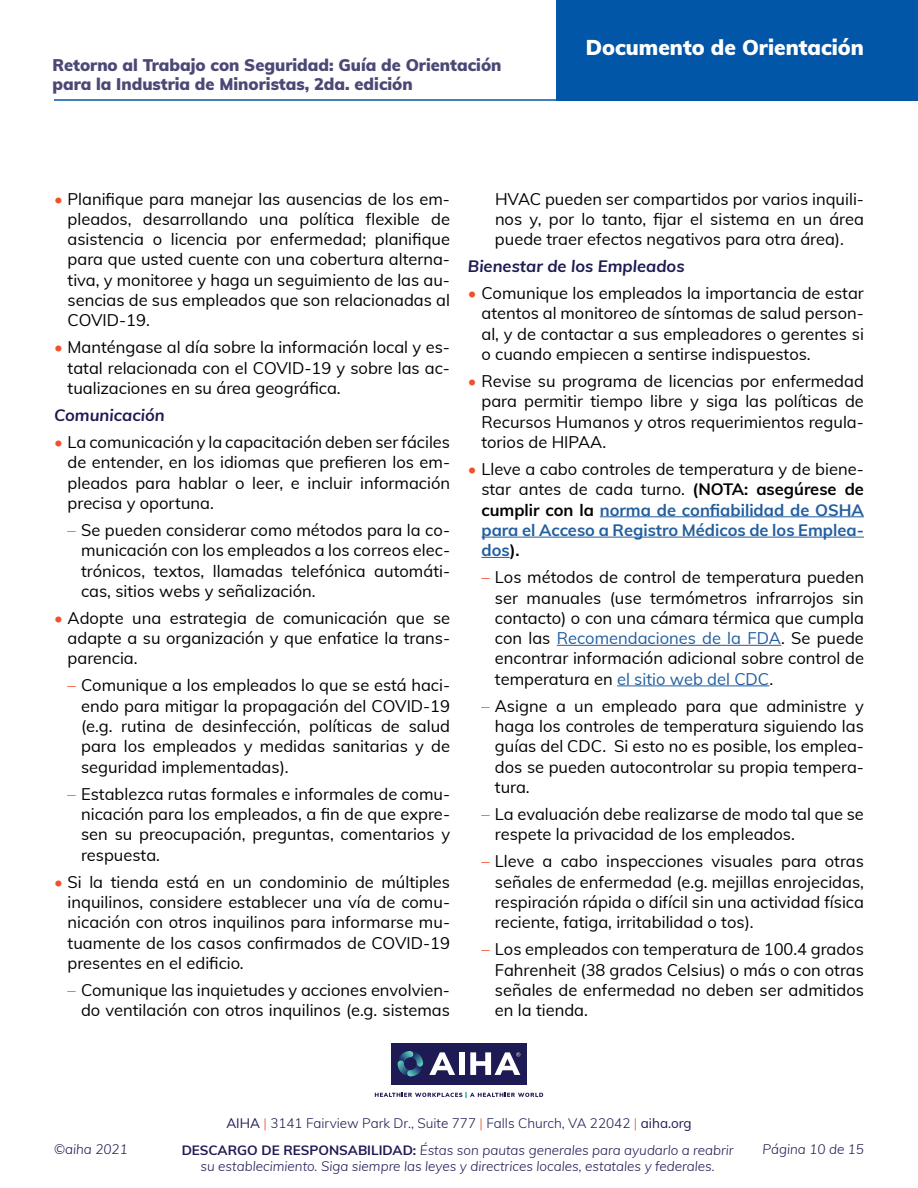
<style>
.page{position:relative;width:918px;height:1188px;background:#fff}
.page>*{position:absolute;margin:0;border:0;box-sizing:border-box;transform-origin:0 0}
.t1{font:900 21px "Muli";color:#fff}
.t2{font:16.5px/20.2px "Muli";color:#000;text-align:justify}
.t3{font:700 16.5px/20.2px "Muli";color:#215e9e;text-align:justify}
.t4{font:900 16.5px/19.8px "Muli";color:#4b4875}
.t5{font:italic 700 16.5px "Muli";color:#1e1a53}
.t6{font:italic 300 13.5px/16.2px "Muli";color:#1e1a53;text-align:center}
.t7{font:300 13.5px "Muli";color:#1e1a53}
.s1{color:#f0512a}
.s2{font-weight:400;color:#f0512a}
.s3{font-weight:400;color:#000}
.s4{color:#000}
.s5{color:#215e9e}
.s6{font-weight:400}
.s7{font-weight:700;font-style:normal}
</style>
<div class="page">
<hr style="left:54px;top:99px;width:537px;height:2px;background:#0256a7">
<div style="left:556px;top:0;width:362px;height:101px;background:#0256a7"></div>
<div style="left:391px;top:1043px;width:136px;height:42px;background:#1e1a53"></div>
<svg style="left:398px;top:1051px;width:25px;height:25px"></svg>
<svg style="left:375px;top:1092px;width:168px;height:5px"></svg>
<svg style="left:429px;top:1052px;width:26px;height:23px"></svg>
<div style="left:459px;top:1052px;width:6px;height:23px;background:#fff"></div>
<svg style="left:470px;top:1052px;width:50px;height:23px"></svg>
<hr style="left:600px;top:516px;width:264px;height:1px;background:#215e9e">
<hr style="left:482px;top:537px;width:382px;height:1px;background:#215e9e">
<svg style="left:482px;top:557px;width:28px;height:1px"></svg>
<hr style="left:557px;top:645px;width:224px;height:1px;background:#215e9e">
<hr style="left:617px;top:685px;width:152px;height:1px;background:#215e9e">
<p class="t4" style="left:52px;top:54px;width:451px">Retorno al Trabajo con Seguridad: Guía de Orientación para la Industria de Minoristas, 2da. edición</p>
<p class="t1" style="left:586px;top:32px;width:280px">Documento de Orientación</p>
<p class="t2" style="left:68px;top:188px;width:384px;text-indent:-14px"><span class="s1">•</span> Planifique para manejar las ausencias de los em&shy;pleados, desarrollando una política flexible de asistencia o licencia por enfermedad; planifique para que usted cuente con una cobertura alterna&shy;tiva, y monitoree y haga un seguimiento de las au&shy;sencias de sus empleados que son relacionadas al COVID-19.</p>
<p class="t2" style="left:68px;top:336px;width:384px;text-indent:-13px"><span class="s1">•</span> Manténgase al día sobre la información local y es&shy;tatal relacionada con el COVID-19 y sobre las ac&shy;tualizaciones en su área geográfica.</p>
<p class="t5" style="left:54px;top:403px;width:112px">Comunicación</p>
<p class="t2" style="left:68px;top:431px;width:384px;text-indent:-13px"><span class="s1">•</span> La comunicación y la capacitación deben ser fáciles de entender, en los idiomas que prefieren los em&shy;pleados para hablar o leer, e incluir información precisa y oportuna.</p>
<p class="t2" style="left:81px;top:519px;width:371px;text-indent:-13px"><span class="s1">–</span> Se pueden considerar como métodos para la co&shy;municación con los empleados a los correos elec&shy;trónicos, textos, llamadas telefónica automáti&shy;cas, sitios webs y señalización.</p>
<p class="t2" style="left:68px;top:607px;width:384px;text-indent:-13px"><span class="s1">•</span> Adopte una estrategia de comunicación que se adapte a su organización y que enfatice la trans&shy;parencia.</p>
<p class="t2" style="left:81px;top:675px;width:371px;text-indent:-13px"><span class="s1">–</span> Comunique a los empleados lo que se está haci&shy;endo para mitigar la propagación del COVID-19 (e.g. rutina de desinfección, políticas de salud para los empleados y medidas sanitarias y de seguridad implementadas).</p>
<p class="t2" style="left:81px;top:783px;width:371px;text-indent:-13px"><span class="s1">–</span> Establezca rutas formales e informales de comu&shy;nicación para los empleados, a fin de que expre&shy;sen su preocupación, preguntas, comentarios y respuesta.</p>
<p class="t2" style="left:68px;top:871px;width:384px;text-indent:-13px"><span class="s1">•</span> Si la tienda está en un condominio de múltiples inquilinos, considere establecer una vía de comu&shy;nicación con otros inquilinos para informarse mu&shy;tuamente de los casos confirmados de COVID-19 presentes en el edificio.</p>
<p class="t2" style="left:68px;top:979px;width:384px;text-align:right"><span class="s1">–</span> Comunique las inquietudes y acciones envolvien&shy;do ventilación con otros inquilinos (e.g. sistemas</p>
<p class="t2" style="left:495px;top:188px;width:371px">HVAC pueden ser compartidos por varios inquili&shy;nos y, por lo tanto, fijar el sistema en un área puede traer efectos negativos para otra área).</p>
<p class="t5" style="left:468px;top:254px;width:218px">Bienestar de los Empleados</p>
<p class="t2" style="left:481px;top:282px;width:384px;text-indent:-13px"><span class="s1">•</span> Comunique los empleados la importancia de estar atentos al monitoreo de síntomas de salud person&shy;al, y de contactar a sus empleadores o gerentes si o cuando empiecen a sentirse indispuestos.</p>
<p class="t2" style="left:481px;top:370px;width:384px;text-indent:-13px"><span class="s1">•</span> Revise su programa de licencias por enfermedad para permitir tiempo libre y siga las políticas de Recursos Humanos y otros requerimientos regula&shy;torios de HIPAA.</p>
<p class="t3" style="left:481px;top:458px;width:384px;text-indent:-13px"><span class="s2">•</span> <span class="s3">Lleve a cabo controles de temperatura y de biene&shy;star antes de cada turno.</span> <span class="s4">(NOTA: asegúrese de cumplir con la</span> norma de confiabilidad de OSHA para el Acceso a Registro Médicos de los Emplea&shy;dos<span class="s4">).</span></p>
<p class="t2" style="left:495px;top:566px;width:371px;text-indent:-13px"><span class="s1">–</span> Los métodos de control de temperatura pueden ser manuales (use termómetros infrarrojos sin contacto) o con una cámara térmica que cumpla con las <span class="s5">Recomendaciones de la FDA</span>. Se puede encontrar información adicional sobre control de temperatura en <span class="s5">el sitio web del CDC</span>.</p>
<p class="t2" style="left:495px;top:695px;width:371px;text-indent:-13px"><span class="s1">–</span> Asigne a un empleado para que administre y haga los controles de temperatura siguiendo las guías del CDC. Si esto no es posible, los emplea&shy;dos se pueden autocontrolar su propia tempera&shy;tura.</p>
<p class="t2" style="left:495px;top:803px;width:371px;text-indent:-13px"><span class="s1">–</span> La evaluación debe realizarse de modo tal que se respete la privacidad de los empleados.</p>
<p class="t2" style="left:495px;top:850px;width:371px;text-indent:-13px"><span class="s1">–</span> Lleve a cabo inspecciones visuales para otras señales de enfermedad (e.g. mejillas enrojecidas, respiración rápida o difícil sin una actividad física reciente, fatiga, irritabilidad o tos).</p>
<p class="t2" style="left:495px;top:938px;width:371px;text-indent:-13px"><span class="s1">–</span> Los empleados con temperatura de 100.4 grados Fahrenheit (38 grados Celsius) o más o con otras señales de enfermedad no deben ser admitidos en la tienda.</p>
<p class="t7" style="left:226px;top:1113px;width:467px"><span class="s6">AIHA</span> <span class="s1">|</span> 3141 Fairview Park Dr., Suite 777 <span class="s1">|</span> Falls Church, VA 22042 <span class="s1">|</span> <span class="s6">aiha.org</span></p>
<p class="t6" style="left:182px;top:1141px;width:553px"><span class="s7">DESCARGO DE RESPONSABILIDAD:</span> Éstas son pautas generales para ayudarlo a reabrir su establecimiento. Siga siempre las leyes y directrices locales, estatales y federales.</p>
<p class="t6" style="left:54px;top:1141px;width:75px">©aiha 2021</p>
<p class="t6" style="left:763px;top:1141px;width:103px">Página 10 de 15</p>
</div>
